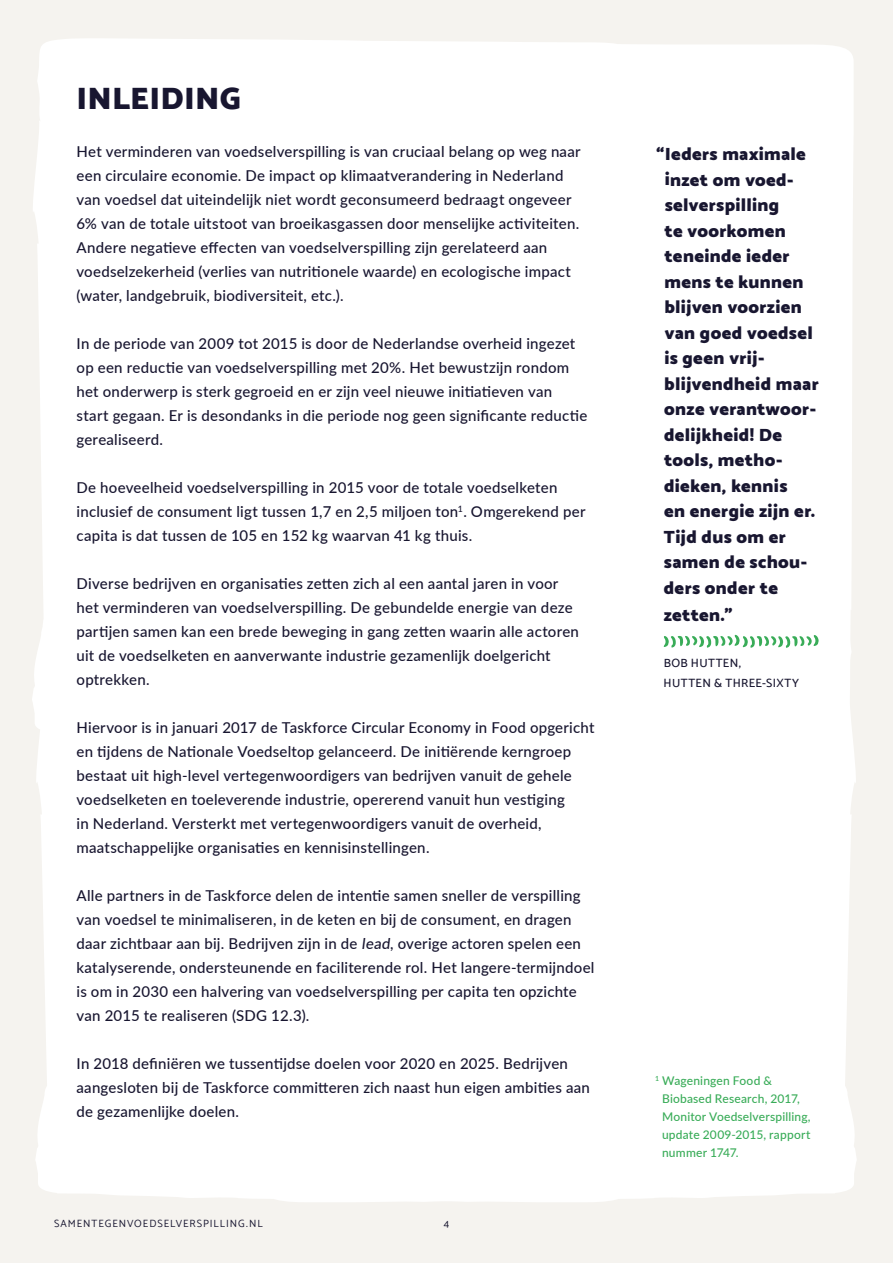
<style>
.page{position:relative;width:893px;height:1263px;background:#f5f3ef}
.page>*{position:absolute;margin:0;border:0;box-sizing:border-box;transform-origin:0 0}
.t1{font:900 31.5px "Catamaran";letter-spacing:.005em;color:#181630}
.t2{font:900 18px/25.7px "Catamaran";letter-spacing:.015em;color:#181630}
.t3{font:500 15px/24px "Lato";letter-spacing:.015em;color:#181630}
.t4{font:500 12px/18px "Lato";letter-spacing:.015em;color:#39ac58}
.t5{font:500 12px/19.5px "Catamaran";letter-spacing:.025em;color:#181630}
.t6{font:10.5px "Catamaran";letter-spacing:.09em;color:#181630}
</style>
<div class="page">
<div style="left:32px;top:38px;width:219px;height:674px;background:#fff"></div>
<div style="left:638px;top:744px;width:219px;height:455px;background:#fff"></div>
<div style="left:35px;top:609px;width:603px;height:593px;background:#fff"></div>
<div style="left:251px;top:40px;width:602px;height:704px;background:#fff"></div>
<svg style="left:663px;top:634px;width:156px;height:14px"></svg>
<h1 class="t1" style="left:77px;top:80px;width:166px">INLEIDING</h1>
<p class="t3" style="left:77px;top:139px;width:506px">Het verminderen van voedselverspilling is van cruciaal belang op weg naar een circulaire economie. De impact op klimaatverandering in Nederland van voedsel dat uiteindelijk niet wordt geconsumeerd bedraagt ongeveer 6% van de totale uitstoot van broeikasgassen door menselijke activiteiten.<br>Andere negatieve effecten van voedselverspilling zijn gerelateerd aan voedselzekerheid (verlies van nutritionele waarde) en ecologische impact (water, landgebruik, biodiversiteit, etc.).</p>
<p class="t3" style="left:77px;top:331px;width:512px">In de periode van 2009 tot 2015 is door de Nederlandse overheid ingezet op een reductie van voedselverspilling met 20%. Het bewustzijn rondom het onderwerp is sterk gegroeid en er zijn veel nieuwe initiatieven van start gegaan. Er is desondanks in die periode nog geen significante reductie gerealiseerd.</p>
<p class="t3" style="left:77px;top:475px;width:510px">De hoeveelheid voedselverspilling in 2015 voor de totale voedselketen inclusief de consument ligt tussen 1,7 en 2,5 miljoen ton<sup>1</sup>. Omgerekend per capita is dat tussen de 105 en 152 kg waarvan 41 kg thuis.</p>
<p class="t3" style="left:77px;top:571px;width:504px">Diverse bedrijven en organisaties zetten zich al een aantal jaren in voor het verminderen van voedselverspilling. De gebundelde energie van deze partijen samen kan een brede beweging in gang zetten waarin alle actoren uit de voedselketen en aanverwante industrie gezamenlijk doelgericht optrekken.</p>
<p class="t3" style="left:77px;top:715px;width:519px">Hiervoor is in januari 2017 de Taskforce Circular Economy in Food opgericht en tijdens de Nationale Voedseltop gelanceerd. De initiërende kerngroep bestaat uit high-level vertegenwoordigers van bedrijven vanuit de gehele voedselketen en toeleverende industrie, opererend vanuit hun vestiging<br>in Nederland. Versterkt met vertegenwoordigers vanuit de overheid, maatschappelijke organisaties en kennisinstellingen.</p>
<p class="t3" style="left:77px;top:883px;width:519px">Alle partners in de Taskforce delen de intentie samen sneller de verspilling van voedsel te minimaliseren, in de keten en bij de consument, en dragen daar zichtbaar aan bij. Bedrijven zijn in de lead, overige actoren spelen een katalyserende, ondersteunende en faciliterende rol. Het langere-termijndoel is om in 2030 een halvering van voedselverspilling per capita ten opzichte van 2015 te realiseren (SDG 12.3).</p>
<p class="t3" style="left:77px;top:1051px;width:515px">In 2018 definiëren we tussentijdse doelen voor 2020 en 2025. Bedrijven aangesloten bij de Taskforce committeren zich naast hun eigen ambities aan de gezamenlijke doelen.</p>
<p class="t6" style="left:54px;top:1217px;width:210px">SAMENTEGENVOEDSELVERSPILLING.NL</p>
<p class="t6" style="left:444px;top:1217px;width:7px">4</p>
<p class="t2" style="left:664px;top:141px;width:157px;text-indent:-8px">“Ieders maximale inzet om voed&shy;selverspilling<br>te voorkomen teneinde ieder mens te kunnen blijven voorzien van goed voedsel is geen vrij&shy;blijvendheid maar onze verantwoor&shy;delijkheid! De tools, metho&shy;dieken, kennis<br>en energie zijn er.<br>Tijd dus om er samen de schou&shy;ders onder te zetten.”</p>
<p class="t5" style="left:664px;top:653px;width:137px">BOB HUTTEN,<br>HUTTEN &amp; THREE-SIXTY</p>
<p class="t4" style="left:662px;top:1071px;width:150px;text-indent:-7px"><sup>1</sup> Wageningen Food &amp;<br>Biobased Research, 2017,<br>Monitor Voedselverspilling, update 2009-2015, rapport nummer 1747.</p>
</div>
